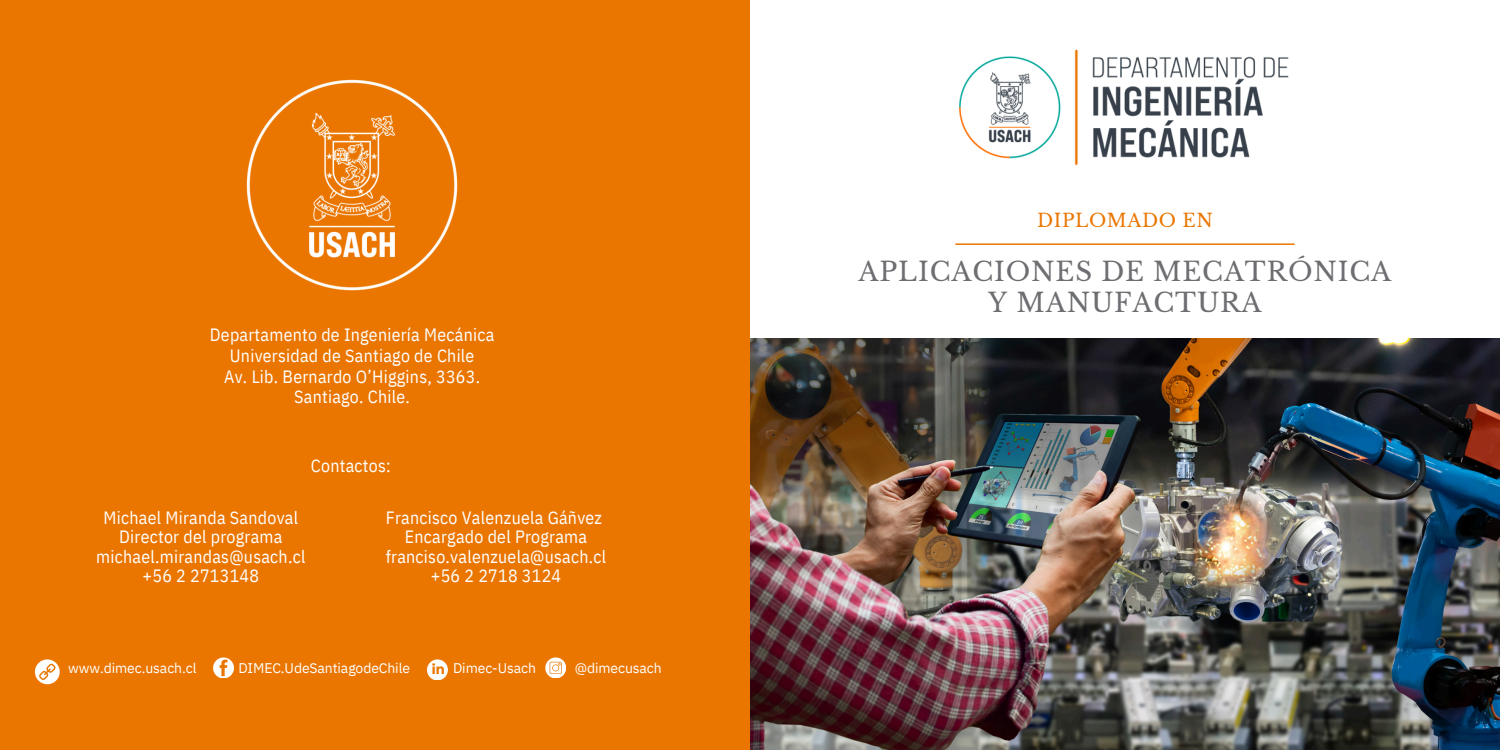
<style>
.page{position:relative;width:1500px;height:750px;background:#fff}
.page>*{position:absolute;margin:0;border:0;box-sizing:border-box;transform-origin:0 0}
.t1{font:26px/30.9px "Libre Baskerville";letter-spacing:.035em;color:#6d6e71;text-align:center}
.t2{font:18.3px "Libre Baskerville";letter-spacing:.035em;color:#ea7600}
.t3{font:17.8px/19.3px "IBM Plex Sans Cond";letter-spacing:.015em;color:#fff;text-align:center}
.t4{font:14px "IBM Plex Sans";letter-spacing:-.005em;color:#fff}
.t5{font:700 13.4px "Poppins";color:#ea7600}
</style>
<div class="page">
<div style="left:0;top:0;width:750px;height:750px;background:#ea7600"></div>
<img style="left:750px;top:339px;width:750px;height:411px">
<hr style="left:955px;top:243px;width:340px;height:2px;background:#ea7600">
<img style="left:959px;top:49px;width:330px;height:117px">
<img style="left:246px;top:79px;width:212px;height:212px">
<svg style="left:213px;top:657px;width:21px;height:21px"></svg>
<svg style="left:220px;top:660px;width:7px;height:16px"></svg>
<div style="left:427px;top:659px;width:21px;height:21px;background:#fff;border-radius:50%"></div>
<svg style="left:545px;top:657px;width:21px;height:21px"></svg>
<svg style="left:550px;top:662px;width:12px;height:12px"></svg>
<svg style="left:35px;top:659px;width:25px;height:25px"></svg>
<h3 class="t3" style="left:210px;top:324px;width:286px;line-height:20.7px">Departamento de Ingeniería Mecánica<br>Universidad de Santiago de Chile<br>Av. Lib. Bernardo O’Higgins, 3363.<br>Santiago. Chile.</h3>
<p class="t3" style="left:311px;top:455px;width:81px">Contactos:</p>
<p class="t3" style="left:96px;top:508px;width:211px">Michael Miranda Sandoval<br>Director del programa michael.mirandas@usach.cl +56 2 2713148</p>
<p class="t3" style="left:386px;top:508px;width:222px">Francisco Valenzuela Gáñvez<br>Encargado del Programa franciso.valenzuela@usach.cl +56 2 2718 3124</p>
<p class="t4" style="left:68px;top:659px;width:130px">www.dimec.usach.cl</p>
<p class="t4" style="left:238px;top:659px;width:173px">DIMEC.UdeSantiagodeChile</p>
<p class="t4" style="left:453px;top:659px;width:84px">Dimec-Usach</p>
<h4 class="t4" style="left:575px;top:659px;width:89px">@dimecusach</h4>
<p class="t5" style="left:432px;top:660px;width:14px">in</p>
<h3 class="t2" style="left:1037px;top:209px;width:177px">DIPLOMADO EN</h3>
<p class="t1" style="left:859px;top:257px;width:534px">APLICACIONES DE MECATRÓNICA<br>Y MANUFACTURA</p>
</div>
